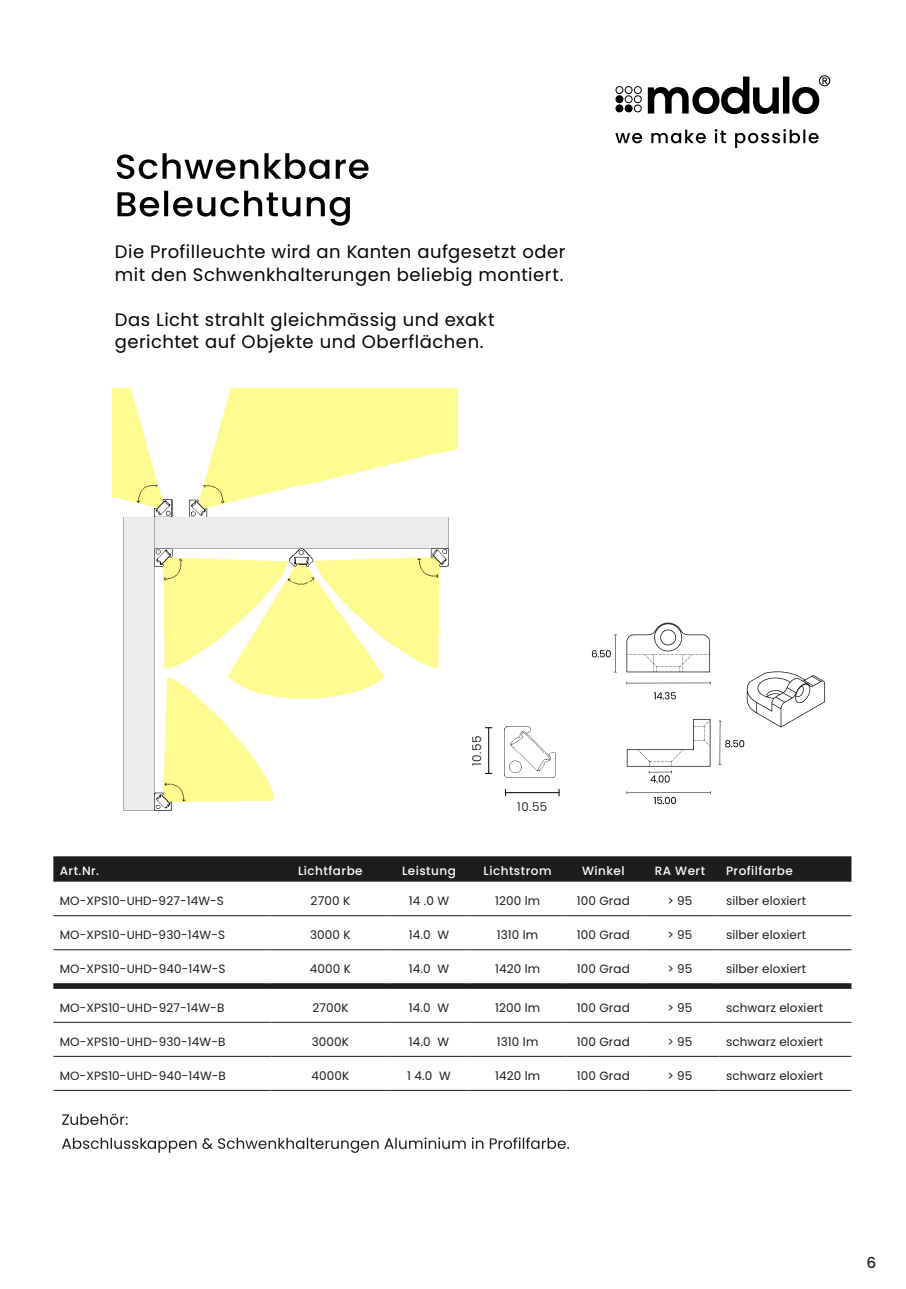
<style>
.page{position:relative;width:906px;height:1289px;background:#fff}
.page>*{position:absolute;margin:0;border:0;box-sizing:border-box;transform-origin:0 0}
.t1{font:18px/22.5px "Poppins";letter-spacing:.025em;color:#020304}
.t2{font:500 15px "Poppins";color:#1d1d1b}
.t3{font:12px "Poppins";letter-spacing:.01em;color:#1d1d1b}
.t4{font:500 12px "Poppins";letter-spacing:.04em;color:#fff}
.t5{font:300 12px "Poppins";letter-spacing:.04em;color:#020304}
</style>
<div class="page">
<img style="left:112px;top:389px;width:346px;height:422px">
<div style="left:615px;top:86px;width:8px;height:8px;border:1px solid #000;border-radius:50%"></div>
<div style="left:624px;top:86px;width:8px;height:8px;border:1px solid #000;border-radius:50%"></div>
<div style="left:634px;top:86px;width:8px;height:8px;border:1px solid #000;border-radius:50%"></div>
<div style="left:615px;top:95px;width:8px;height:8px;border:1px solid #000;border-radius:50%"></div>
<div style="left:616px;top:96px;width:7px;height:7px;background:#000;border-radius:50%"></div>
<div style="left:624px;top:95px;width:8px;height:8px;border:1px solid #000;border-radius:50%"></div>
<div style="left:634px;top:95px;width:8px;height:8px;border:1px solid #000;border-radius:50%"></div>
<div style="left:615px;top:104px;width:8px;height:8px;border:1px solid #000;border-radius:50%"></div>
<div style="left:616px;top:105px;width:7px;height:7px;background:#000;border-radius:50%"></div>
<div style="left:624px;top:104px;width:8px;height:8px;border:1px solid #000;border-radius:50%"></div>
<div style="left:625px;top:105px;width:7px;height:7px;background:#000;border-radius:50%"></div>
<div style="left:634px;top:104px;width:8px;height:8px;border:1px solid #000;border-radius:50%"></div>
<svg style="left:648px;top:75px;width:182px;height:39px"></svg>
<svg style="left:615px;top:129px;width:203px;height:19px"></svg>
<hr style="left:488px;top:727px;width:1px;height:46px;background:#000">
<hr style="left:505px;top:792px;width:54px;height:1px;background:#000">
<svg style="left:117px;top:191px;width:233px;height:35px"></svg>
<svg style="left:117px;top:153px;width:251px;height:26px"></svg>
<div style="left:53px;top:856px;width:798px;height:25px;background:#1d1d1b"></div>
<hr style="left:53px;top:984px;width:798px;height:3px;background:#1d1d1b">
<hr style="left:53px;top:915px;width:218px;height:1px;background:#1d1d1b">
<hr style="left:271px;top:915px;width:118px;height:1px;background:#1d1d1b">
<hr style="left:389px;top:915px;width:79px;height:1px;background:#1d1d1b">
<hr style="left:468px;top:915px;width:98px;height:1px;background:#1d1d1b">
<hr style="left:566px;top:915px;width:74px;height:1px;background:#1d1d1b">
<hr style="left:640px;top:915px;width:79px;height:1px;background:#1d1d1b">
<hr style="left:719px;top:915px;width:132px;height:1px;background:#1d1d1b">
<hr style="left:53px;top:949px;width:218px;height:1px;background:#1d1d1b">
<hr style="left:271px;top:949px;width:118px;height:1px;background:#1d1d1b">
<hr style="left:389px;top:949px;width:79px;height:1px;background:#1d1d1b">
<hr style="left:468px;top:949px;width:98px;height:1px;background:#1d1d1b">
<hr style="left:566px;top:949px;width:74px;height:1px;background:#1d1d1b">
<hr style="left:640px;top:949px;width:79px;height:1px;background:#1d1d1b">
<hr style="left:719px;top:949px;width:132px;height:1px;background:#1d1d1b">
<hr style="left:53px;top:983px;width:218px;height:1px;background:#1d1d1b">
<hr style="left:271px;top:983px;width:118px;height:1px;background:#1d1d1b">
<hr style="left:389px;top:983px;width:79px;height:1px;background:#1d1d1b">
<hr style="left:468px;top:983px;width:98px;height:1px;background:#1d1d1b">
<hr style="left:566px;top:983px;width:74px;height:1px;background:#1d1d1b">
<hr style="left:640px;top:983px;width:79px;height:1px;background:#1d1d1b">
<hr style="left:719px;top:983px;width:132px;height:1px;background:#1d1d1b">
<hr style="left:53px;top:987px;width:218px;height:1px;background:#1d1d1b">
<hr style="left:271px;top:987px;width:118px;height:1px;background:#1d1d1b">
<hr style="left:389px;top:987px;width:79px;height:1px;background:#1d1d1b">
<hr style="left:468px;top:987px;width:98px;height:1px;background:#1d1d1b">
<hr style="left:566px;top:987px;width:74px;height:1px;background:#1d1d1b">
<hr style="left:640px;top:987px;width:79px;height:1px;background:#1d1d1b">
<hr style="left:719px;top:987px;width:132px;height:1px;background:#1d1d1b">
<hr style="left:53px;top:1021px;width:218px;height:1px;background:#1d1d1b">
<hr style="left:271px;top:1021px;width:118px;height:1px;background:#1d1d1b">
<hr style="left:389px;top:1021px;width:79px;height:1px;background:#1d1d1b">
<hr style="left:468px;top:1021px;width:98px;height:1px;background:#1d1d1b">
<hr style="left:566px;top:1021px;width:74px;height:1px;background:#1d1d1b">
<hr style="left:640px;top:1021px;width:79px;height:1px;background:#1d1d1b">
<hr style="left:719px;top:1021px;width:132px;height:1px;background:#1d1d1b">
<hr style="left:53px;top:1055px;width:218px;height:1px;background:#1d1d1b">
<hr style="left:271px;top:1055px;width:118px;height:1px;background:#1d1d1b">
<hr style="left:389px;top:1055px;width:79px;height:1px;background:#1d1d1b">
<hr style="left:468px;top:1055px;width:98px;height:1px;background:#1d1d1b">
<hr style="left:566px;top:1055px;width:74px;height:1px;background:#1d1d1b">
<hr style="left:640px;top:1055px;width:79px;height:1px;background:#1d1d1b">
<hr style="left:719px;top:1055px;width:132px;height:1px;background:#1d1d1b">
<hr style="left:53px;top:1089px;width:218px;height:1px;background:#1d1d1b">
<hr style="left:271px;top:1089px;width:118px;height:1px;background:#1d1d1b">
<hr style="left:389px;top:1089px;width:79px;height:1px;background:#1d1d1b">
<hr style="left:468px;top:1089px;width:98px;height:1px;background:#1d1d1b">
<hr style="left:566px;top:1089px;width:74px;height:1px;background:#1d1d1b">
<hr style="left:640px;top:1089px;width:79px;height:1px;background:#1d1d1b">
<hr style="left:719px;top:1089px;width:132px;height:1px;background:#1d1d1b">
<img style="left:504px;top:726px;width:52px;height:52px">
<img style="left:591px;top:622px;width:234px;height:183px">
<svg style="left:62px;top:1137px;width:507px;height:15px"></svg>
<svg style="left:62px;top:1113px;width:66px;height:11px"></svg>
<h1 class="t1" style="left:115px;top:241px;width:452px">Die Profilleuchte wird an Kanten aufgesetzt oder mit den Schwenkhalterungen beliebig montiert.</h1>
<h1 class="t1" style="left:115px;top:308px;width:381px">Das Licht strahlt gleichmässig und exakt gerichtet auf Objekte und Oberflächen.</h1>
<p class="t5" style="left:470px;top:765px;width:31px;rotate:-90deg">10.55</p>
<p class="t5" style="left:517px;top:799px;width:31px">10.55</p>
<p class="t4" style="left:60px;top:864px;width:41px">Art.Nr.</p>
<p class="t4" style="left:298px;top:864px;width:66px">Lichtfarbe</p>
<p class="t4" style="left:402px;top:864px;width:55px">Leistung</p>
<p class="t4" style="left:483px;top:864px;width:69px">Lichtstrom</p>
<p class="t4" style="left:582px;top:864px;width:44px">Winkel</p>
<p class="t4" style="left:654px;top:864px;width:52px">RA Wert</p>
<p class="t4" style="left:726px;top:864px;width:68px">Profilfarbe</p>
<p class="t3" style="left:60px;top:893px;width:166px">MO-XPS10-UHD-927-14W-S</p>
<p class="t3" style="left:311px;top:893px;width:41px">2700 K</p>
<p class="t3" style="left:409px;top:893px;width:42px">14 .0 W</p>
<p class="t3" style="left:495px;top:893px;width:47px">1200 lm</p>
<p class="t3" style="left:577px;top:893px;width:54px">100 Grad</p>
<p class="t3" style="left:667px;top:893px;width:27px">&gt; 95</p>
<p class="t3" style="left:726px;top:893px;width:82px">silber eloxiert</p>
<p class="t3" style="left:60px;top:927px;width:167px">MO-XPS10-UHD-930-14W-S</p>
<p class="t3" style="left:310px;top:927px;width:42px">3000 K</p>
<p class="t3" style="left:409px;top:927px;width:42px">14.0 W</p>
<p class="t3" style="left:497px;top:927px;width:43px">1310 lm</p>
<p class="t3" style="left:577px;top:927px;width:54px">100 Grad</p>
<p class="t3" style="left:667px;top:927px;width:27px">&gt; 95</p>
<p class="t3" style="left:726px;top:927px;width:82px">silber eloxiert</p>
<p class="t3" style="left:60px;top:961px;width:167px">MO-XPS10-UHD-940-14W-S</p>
<p class="t3" style="left:310px;top:961px;width:43px">4000 K</p>
<p class="t3" style="left:409px;top:961px;width:42px">14.0 W</p>
<p class="t3" style="left:495px;top:961px;width:47px">1420 lm</p>
<p class="t3" style="left:577px;top:961px;width:54px">100 Grad</p>
<p class="t3" style="left:667px;top:961px;width:27px">&gt; 95</p>
<p class="t3" style="left:726px;top:961px;width:82px">silber eloxiert</p>
<p class="t3" style="left:60px;top:1000px;width:166px">MO-XPS10-UHD-927-14W-B</p>
<p class="t3" style="left:312px;top:1000px;width:38px">2700K</p>
<p class="t3" style="left:409px;top:1000px;width:42px">14.0 W</p>
<p class="t3" style="left:495px;top:1000px;width:47px">1200 lm</p>
<p class="t3" style="left:577px;top:1000px;width:54px">100 Grad</p>
<p class="t3" style="left:667px;top:1000px;width:27px">&gt; 95</p>
<p class="t3" style="left:726px;top:1000px;width:99px">schwarz eloxiert</p>
<p class="t3" style="left:60px;top:1034px;width:167px">MO-XPS10-UHD-930-14W-B</p>
<p class="t3" style="left:312px;top:1034px;width:39px">3000K</p>
<p class="t3" style="left:409px;top:1034px;width:42px">14.0 W</p>
<p class="t3" style="left:497px;top:1034px;width:43px">1310 lm</p>
<p class="t3" style="left:577px;top:1034px;width:54px">100 Grad</p>
<p class="t3" style="left:667px;top:1034px;width:27px">&gt; 95</p>
<p class="t3" style="left:726px;top:1034px;width:99px">schwarz eloxiert</p>
<p class="t3" style="left:60px;top:1068px;width:168px">MO-XPS10-UHD-940-14W-B</p>
<p class="t3" style="left:311px;top:1068px;width:39px">4000K</p>
<p class="t3" style="left:407px;top:1068px;width:45px">1 4.0 W</p>
<p class="t3" style="left:495px;top:1068px;width:47px">1420 lm</p>
<p class="t3" style="left:577px;top:1068px;width:54px">100 Grad</p>
<p class="t3" style="left:667px;top:1068px;width:27px">&gt; 95</p>
<p class="t3" style="left:726px;top:1068px;width:99px">schwarz eloxiert</p>
<p class="t2" style="left:866px;top:1254px;width:11px">6</p>
</div>
